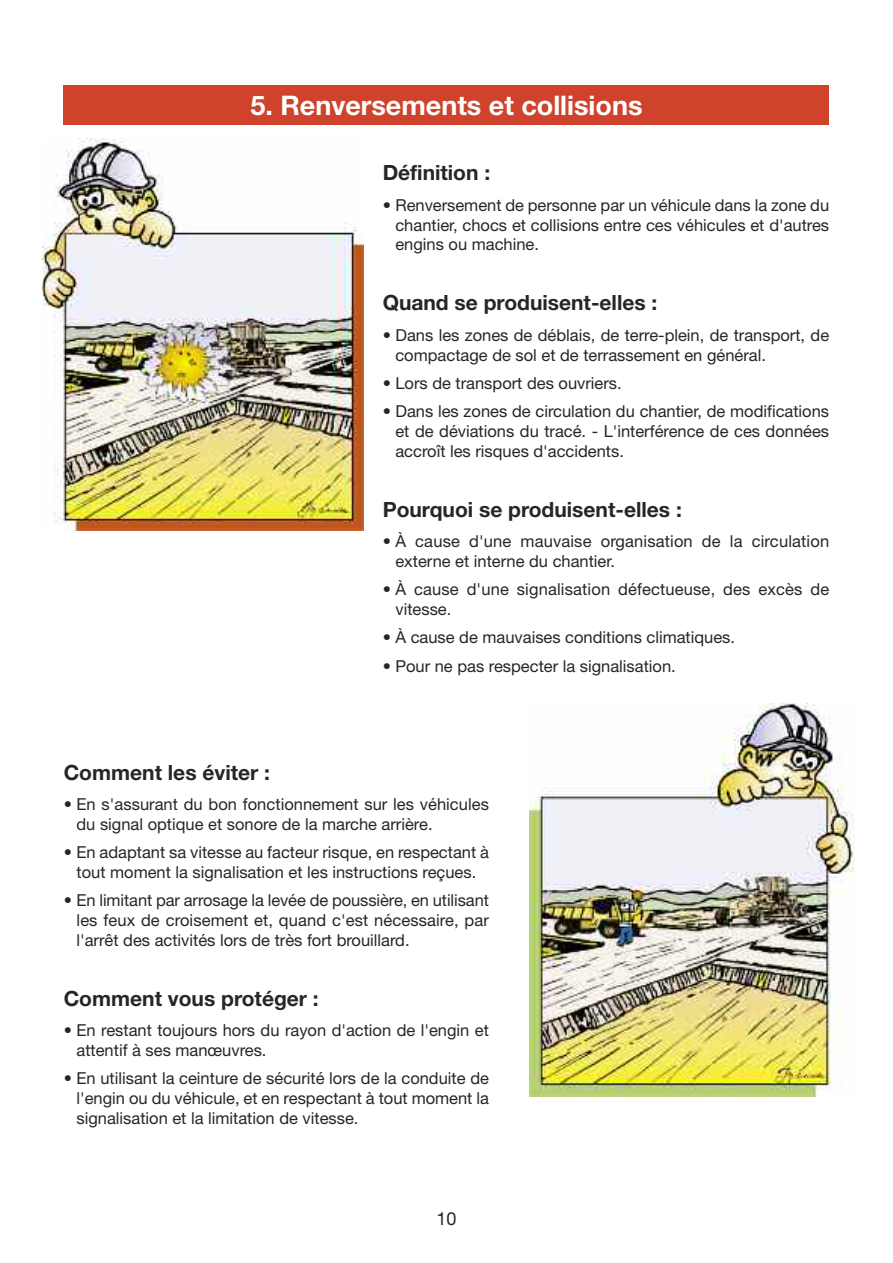
<style>
.page{position:relative;width:893px;height:1263px;background:#fff}
.page>*{position:absolute;margin:0;border:0;box-sizing:border-box;transform-origin:0 0}
.t1{font:700 27px "Helvetica Neue";color:#fff}
.t2{font:700 21px "Helvetica Neue";color:#272627}
.t3{font:18px "Helvetica Neue";color:#272627}
.t4{font:16.5px/19.8px "Helvetica Neue";color:#272627}
</style>
<div class="page">
<div style="left:64px;top:85px;width:765px;height:40px;background:#cf422b"></div>
<img style="left:43px;top:138px;width:320px;height:393px">
<img style="left:530px;top:703px;width:324px;height:394px">
<h1 class="t1" style="left:250px;top:96px;width:394px">5. Renversements et collisions</h1>
<p class="t2" style="left:383px;top:165px;width:109px">Définition :</p>
<p class="t4" style="left:395px;top:197px;width:435px;text-align:justify;text-indent:-13px">• Renversement de personne par un véhicule dans la zone du chantier, chocs et collisions entre ces véhicules et d'autres engins ou machine.</p>
<p class="t2" style="left:383px;top:295px;width:276px">Quand se produisent-elles :</p>
<p class="t4" style="left:395px;top:327px;width:435px;text-indent:-13px">• Dans les zones de déblais, de terre-plein, de transport, de compactage de sol et de terrassement en général.</p>
<p class="t4" style="left:383px;top:375px;width:241px">• Lors de transport des ouvriers.</p>
<p class="t4" style="left:395px;top:403px;width:435px;text-align:justify;text-indent:-13px">• Dans les zones de circulation du chantier, de modifications et de déviations du tracé. - L'interférence de ces données accroît les risques d'accidents.</p>
<p class="t2" style="left:383px;top:502px;width:301px">Pourquoi se produisent-elles :</p>
<p class="t4" style="left:395px;top:533px;width:435px;text-indent:-13px">• À cause d'une mauvaise organisation de la circulation externe et interne du chantier.</p>
<p class="t4" style="left:395px;top:581px;width:435px;text-indent:-13px">• À cause d'une signalisation défectueuse, des excès de vitesse.</p>
<p class="t4" style="left:383px;top:629px;width:354px">• À cause de mauvaises conditions climatiques.</p>
<p class="t4" style="left:383px;top:657px;width:295px">• Pour ne pas respecter la signalisation.</p>
<p class="t2" style="left:64px;top:765px;width:208px">Comment les éviter :</p>
<p class="t4" style="left:77px;top:796px;width:414px;text-indent:-13px">• En s'assurant du bon fonctionnement sur les véhicules du signal optique et sonore de la marche arrière.</p>
<p class="t4" style="left:64px;top:844px;width:427px;text-align:center">• En adaptant sa vitesse au facteur risque, en respectant à tout moment la signalisation et les instructions reçues.</p>
<p class="t4" style="left:77px;top:892px;width:414px;text-align:justify;text-indent:-13px">• En limitant par arrosage la levée de poussière, en utilisant les feux de croisement et, quand c'est nécessaire, par l'arrêt des activités lors de très fort brouillard.</p>
<p class="t2" style="left:64px;top:991px;width:256px">Comment vous protéger :</p>
<p class="t4" style="left:77px;top:1022px;width:414px;text-indent:-13px">• En restant toujours hors du rayon d'action de l'engin et attentif à ses manœuvres.</p>
<p class="t4" style="left:77px;top:1070px;width:414px;text-align:justify;text-indent:-13px">• En utilisant la ceinture de sécurité lors de la conduite de l'engin ou du véhicule, et en respectant à tout moment la signalisation et la limitation de vitesse.</p>
<p class="t3" style="left:436px;top:1212px;width:21px">10</p>
</div>
